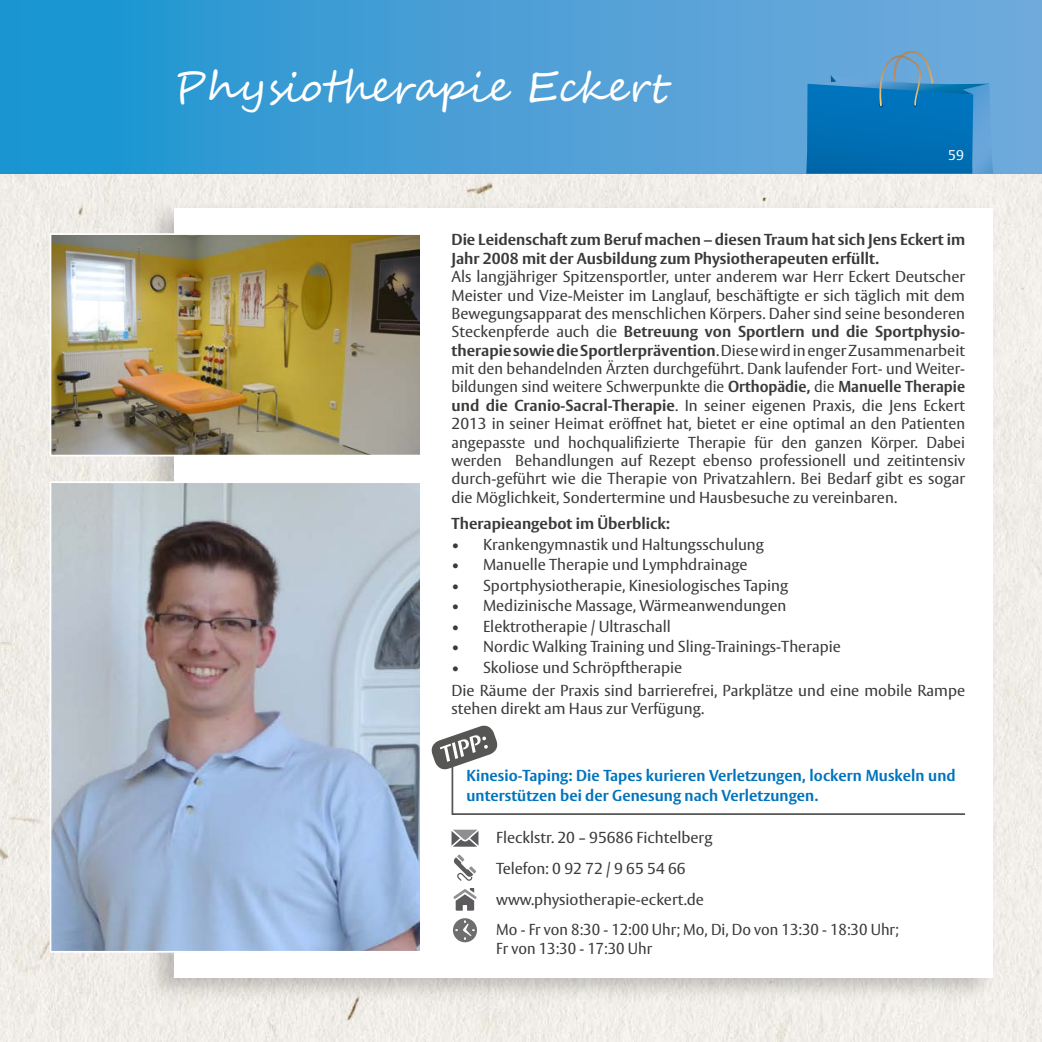
<style>
.page{position:relative;width:1042px;height:1042px;background:#fff}
.page>*{position:absolute;margin:0;border:0;box-sizing:border-box;transform-origin:0 0}
.t1{font:42px "Segoe Script";letter-spacing:-.005em;color:#fff}
.t2{font:15.75px/18.4px "Vesta Std";color:#3a3a39}
.t3{font:700 15.75px/18.4px "Vesta Std";color:#3a3a39}
.t4{font:700 15.75px/19.2px "Vesta Std";letter-spacing:.005em;color:#0074be}
.t5{font:15.75px "Vesta Std";color:#3a3a39;scale:.96 1}
.t6{font:14px "Vesta Std";color:#fff}
.s1{font-weight:700}
</style>
<div class="page">
<img style="left:0;top:174px;width:1041px;height:868px">
<div style="left:145px;top:200px;width:851px;height:802px;background:#000;opacity:.2"></div>
<div style="left:174px;top:208px;width:818px;height:769px;background:#fff"></div>
<div style="left:0;top:0;width:1041px;height:174px;background:linear-gradient(to right,#1b95d1,#77aadc)"></div>
<svg style="left:806px;top:51px;width:187px;height:123px"></svg>
<svg style="left:453px;top:918px;width:24px;height:24px"></svg>
<svg style="left:451px;top:829px;width:27px;height:17px"></svg>
<svg style="left:454px;top:854px;width:22px;height:27px"></svg>
<svg style="left:453px;top:888px;width:24px;height:22px"></svg>
<img style="left:53px;top:484px;width:366px;height:465px">
<div style="left:50px;top:481px;width:372px;height:471px;border:2px solid #fff"></div>
<img style="left:53px;top:236px;width:366px;height:217px">
<div style="left:50px;top:233px;width:372px;height:223px;border:2px solid #fff"></div>
<svg style="left:431px;top:725px;width:535px;height:90px"></svg>
<h1 class="t1" style="left:174px;top:56px;width:500px">Physiotherapie Eckert</h1>
<p class="t6" style="left:948px;top:147px;width:17px">59</p>
<p class="t3" style="left:451px;top:231px;width:515px">Die Leidenschaft zum Beruf machen – diesen Traum hat sich Jens Eckert im<br>Jahr 2008 mit der Ausbildung zum Physiotherapeuten erfüllt.</p>
<p class="t2" style="left:451px;top:267px;width:515px;text-align:justify">Als langjähriger Spitzensportler, unter anderem war Herr Eckert Deutscher Meister und Vize-Meister im Langlauf, beschäftigte er sich täglich mit dem Bewegungsapparat des menschlichen Körpers. Daher sind seine besonderen Steckenpferde auch die <span class="s1">Betreuung von Sportlern und die Sportphysio&shy;therapie sowie die Sportlerprävention</span>. Diese wird in enger Zusammenarbeit mit den behandelnden Ärzten durchgeführt. Dank laufender Fort- und Weiter&shy;bildungen sind weitere Schwerpunkte die <span class="s1">Orthopädie,</span> die <span class="s1">Manuelle Therapie und die Cranio-Sacral-Therapie</span>. In seiner eigenen Praxis, die Jens Eckert 2013 in seiner Heimat eröffnet hat, bietet er eine optimal an den Patienten angepasste und hochqualifizierte Therapie für den ganzen Körper. Dabei werden Behandlungen auf Rezept ebenso professionell und zeitintensiv durch-geführt wie die Therapie von Privatzahlern. Bei Bedarf gibt es sogar die Möglichkeit, Sondertermine und Hausbesuche zu vereinbaren.</p>
<p class="t3" style="left:451px;top:514px;width:220px">Therapieangebot im Überblick:</p>
<p class="t2" style="left:451px;top:535px;width:314px">• Krankengymnastik und Haltungsschulung</p>
<p class="t2" style="left:451px;top:556px;width:298px">• Manuelle Therapie und Lymphdrainage</p>
<p class="t2" style="left:451px;top:576px;width:338px">• Sportphysiotherapie, Kinesiologisches Taping</p>
<p class="t2" style="left:451px;top:596px;width:336px">• Medizinische Massage, Wärmeanwendungen</p>
<p class="t2" style="left:451px;top:617px;width:221px">• Elektrotherapie / Ultraschall</p>
<p class="t2" style="left:451px;top:637px;width:391px">• Nordic Walking Training und Sling-Trainings-Therapie</p>
<p class="t2" style="left:451px;top:656px;width:515px;line-height:22.8px">• Skoliose und Schröpftherapie<br>Die Räume der Praxis sind barrierefrei, Parkplätze und eine mobile Rampe</p>
<p class="t2" style="left:451px;top:699px;width:254px">stehen direkt am Haus zur Verfügung.</p>
<p class="t4" style="left:466px;top:766px;width:491px">Kinesio-Taping: Die Tapes kurieren Verletzungen, lockern Muskeln und unterstützen bei der Genesung nach Verletzungen.</p>
<p class="t2" style="left:496px;top:822px;width:404px;line-height:30.6px">Flecklstr. 20 - 95686 Fichtelberg<br>Telefon: 0 92 72 / 9 65 54 66<br>www.physiotherapie-eckert.de<br>Mo - Fr von 8:30 - 12:00 Uhr; Mo, Di, Do von 13:30 - 18:30 Uhr;</p>
<p class="t5" style="left:496px;top:939px;width:164px">Fr von 13:30 - 17:30 Uhr</p>
</div>
